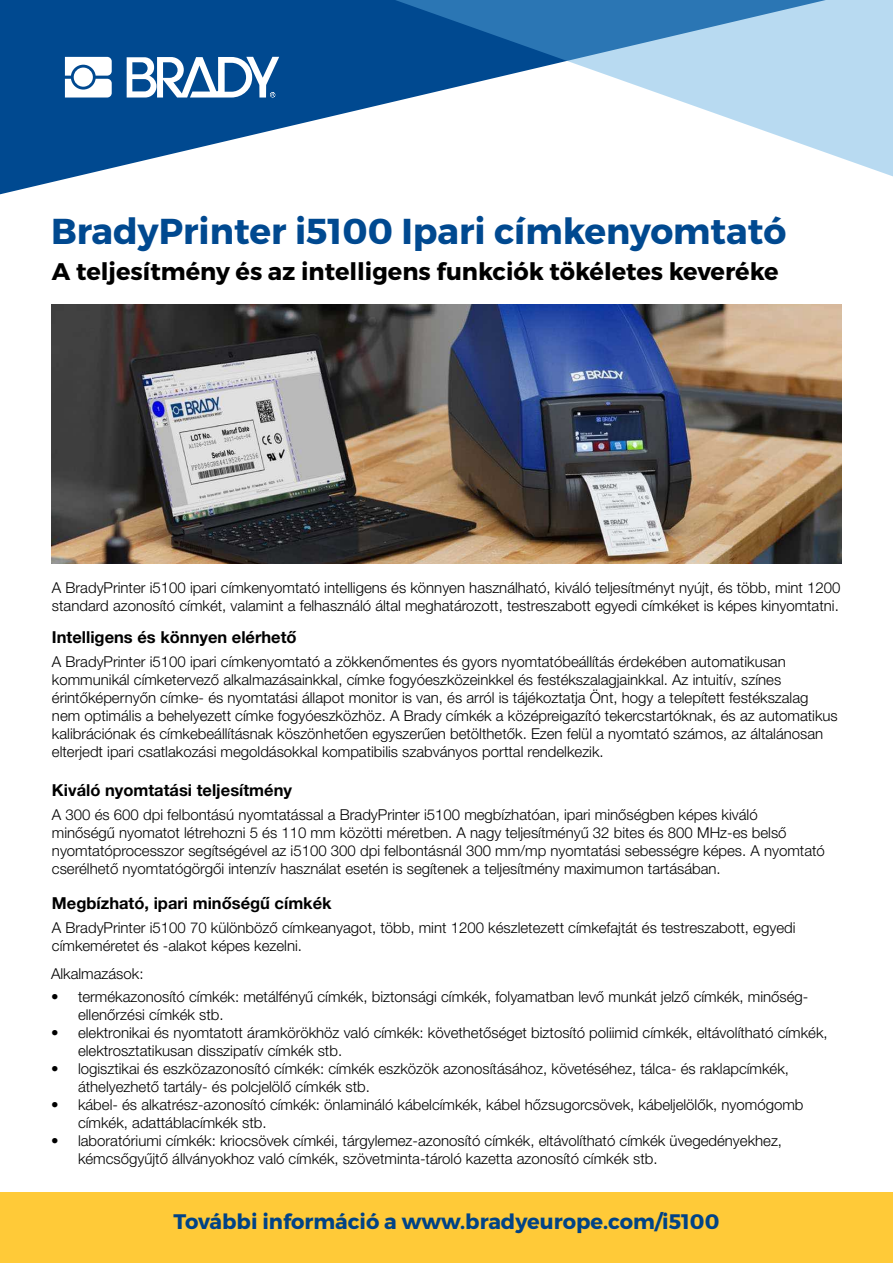
<style>
.page{position:relative;width:893px;height:1263px;background:#fff}
.page>*{position:absolute;margin:0;border:0;box-sizing:border-box;transform-origin:0 0}
.t1{font:700 36px "Montserrat";color:#004990}
.t2{font:700 24px "Montserrat";color:#000}
.t3{font:700 21px "Montserrat";color:#014386}
.t4{font:700 16.5px "Helvetica Neue LT Pro";color:#000}
.t5{font:300 15px/18px "Helvetica Neue LT Pro";color:#000}
</style>
<div class="page">
<div style="left:0;top:1192px;width:893px;height:71px;background:#ffca38"></div>
<svg style="left:0;top:0;width:359px;height:195px;fill:#004990"></svg>
<svg style="left:359px;top:0;width:534px;height:177px"></svg>
<svg style="left:65px;top:57px;width:47px;height:41px"></svg>
<svg style="left:127px;top:57px;width:152px;height:41px"></svg>
<img style="left:51px;top:304px;width:791px;height:259px">
<h1 class="t1" style="left:51px;top:209px;width:737px">BradyPrinter i5100 Ipari címkenyomtató</h1>
<h2 class="t2" style="left:52px;top:257px;width:728px">A teljesítmény és az intelligens funkciók tökéletes keveréke</h2>
<p class="t5" style="left:52px;top:579px;width:790px">A BradyPrinter i5100 ipari címkenyomtató intelligens és könnyen használható, kiváló teljesítményt nyújt, és több, mint 1200 standard azonosító címkét, valamint a felhasználó által meghatározott, testreszabott egyedi címkéket is képes kinyomtatni.</p>
<p class="t4" style="left:52px;top:627px;width:246px">Intelligens és könnyen elérhető</p>
<p class="t5" style="left:52px;top:652px;width:787px">A BradyPrinter i5100 ipari címkenyomtató a zökkenőmentes és gyors nyomtatóbeállítás érdekében automatikusan kommunikál címketervező alkalmazásainkkal, címke fogyóeszközeinkkel és festékszalagjainkkal. Az intuitív, színes érintőképernyőn címke- és nyomtatási állapot monitor is van, és arról is tájékoztatja Önt, hogy a telepített festékszalag nem optimális a behelyezett címke fogyóeszközhöz. A Brady címkék a középreigazító tekercstartóknak, és az automatikus kalibrációnak és címkebeállításnak köszönhetően egyszerűen betölthetők. Ezen felül a nyomtató számos, az általánosan elterjedt ipari csatlakozási megoldásokkal kompatibilis szabványos porttal rendelkezik.</p>
<p class="t4" style="left:52px;top:780px;width:242px">Kiváló nyomtatási teljesítmény</p>
<p class="t5" style="left:52px;top:805px;width:774px">A 300 és 600 dpi felbontású nyomtatással a BradyPrinter i5100 megbízhatóan, ipari minőségben képes kiváló<br>minőségű nyomatot létrehozni 5 és 110 mm közötti méretben. A nagy teljesítményű 32 bites és 800 MHz-es belső nyomtatóprocesszor segítségével az i5100 300 dpi felbontásnál 300 mm/mp nyomtatási sebességre képes. A nyomtató cserélhető nyomtatógörgői intenzív használat esetén is segítenek a teljesítmény maximumon tartásában.</p>
<p class="t4" style="left:52px;top:893px;width:281px">Megbízható, ipari minőségű címkék</p>
<p class="t5" style="left:52px;top:919px;width:745px">A BradyPrinter i5100 70 különböző címkeanyagot, több, mint 1200 készletezett címkefajtát és testreszabott, egyedi címkeméretet és -alakot képes kezelni.</p>
<p class="t5" style="left:51px;top:964px;width:94px">Alkalmazások:</p>
<p class="t5" style="left:78px;top:987px;width:732px;text-indent:-27px">• termékazonosító címkék: metálfényű címkék, biztonsági címkék, folyamatban levő munkát jelző címkék, minőség&shy;ellenőrzési címkék stb.</p>
<p class="t5" style="left:78px;top:1023px;width:751px;text-indent:-27px">• elektronikai és nyomtatott áramkörökhöz való címkék: követhetőséget biztosító poliimid címkék, eltávolítható címkék, elektrosztatikusan disszipatív címkék stb.</p>
<p class="t5" style="left:78px;top:1059px;width:713px;text-indent:-27px">• logisztikai és eszközazonosító címkék: címkék eszközök azonosításához, követéséhez, tálca- és raklapcímkék, áthelyezhető tartály- és polcjelölő címkék stb.</p>
<p class="t5" style="left:78px;top:1095px;width:727px;text-indent:-27px">• kábel- és alkatrész-azonosító címkék: önlamináló kábelcímkék, kábel hőzsugorcsövek, kábeljelölők, nyomógomb címkék, adattáblacímkék stb.</p>
<p class="t5" style="left:78px;top:1131px;width:706px;text-indent:-27px">• laboratóriumi címkék: kriocsövek címkéi, tárgylemez-azonosító címkék, eltávolítható címkék üvegedényekhez, kémcsőgyűjtő állványokhoz való címkék, szövetminta-tároló kazetta azonosító címkék stb.</p>
<h3 class="t3" style="left:174px;top:1209px;width:547px">További információ a www.bradyeurope.com/i5100</h3>
</div>
